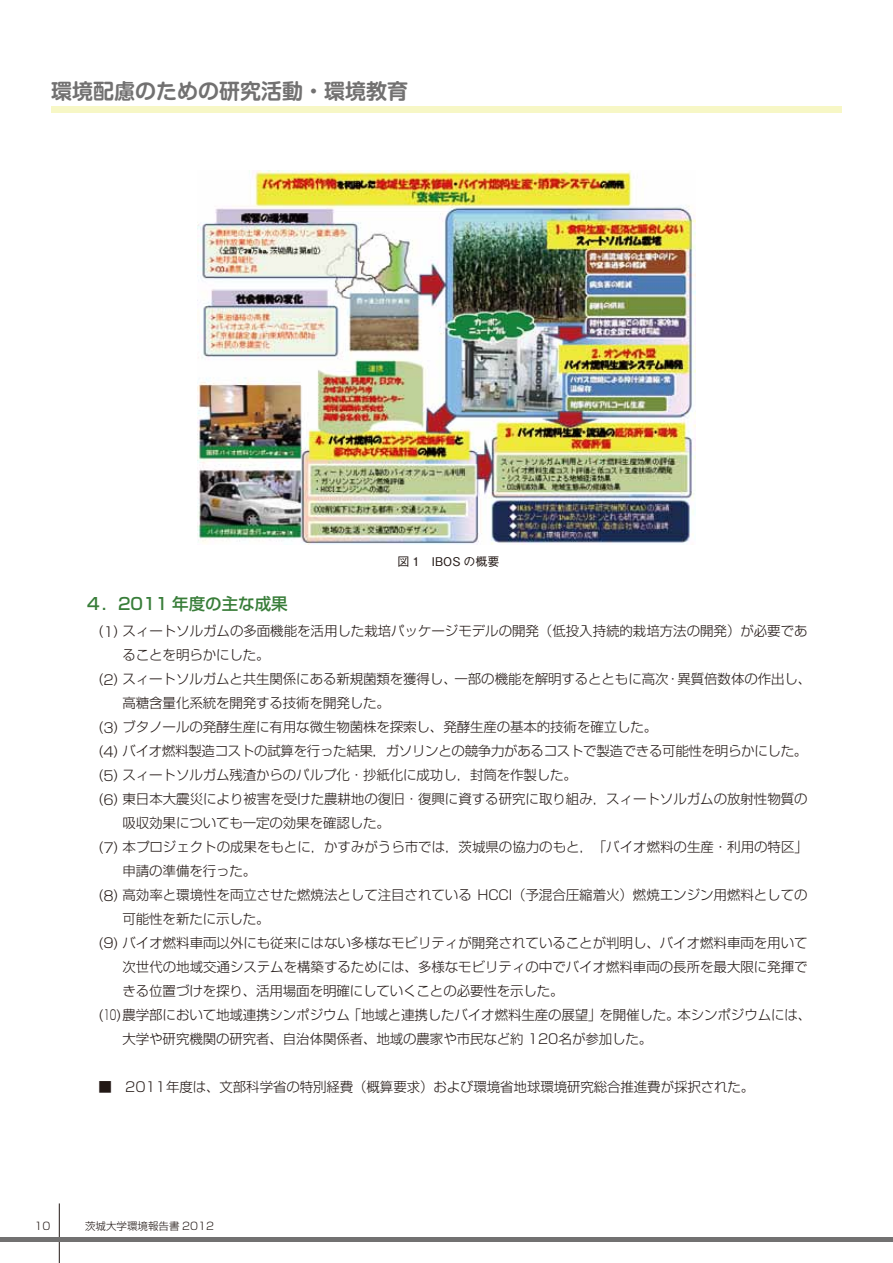
<style>
.page{position:relative;width:893px;height:1263px;background:#fff}
.page>*{position:absolute;margin:0;border:0;box-sizing:border-box;transform-origin:0 0}
.t1{font:700 21px "Shin M Go Pro De";color:#727171}
.t2{font:500 16.5px "Shin Go Pro";color:#387d39}
.t3{font:300 13.5px "Shin Go Pro";letter-spacing:-.01em;color:#221815}
.t4{font:500 12px "Gothic BBB Pro";color:#221815}
.t5{font:300 10.5px "Shin Go Pro";color:#221815}
</style>
<div class="page">
<div style="left:51px;top:106px;width:791px;height:7px;background:#f7f7c6"></div>
<hr style="left:59px;top:1203px;width:1px;height:60px;background:#221815">
<img style="left:197px;top:170px;width:499px;height:375px">
<div style="left:0;top:1237px;width:893px;height:5px;background:#727171"></div>
<h1 class="t1" style="left:51px;top:74px;width:358px">環境配慮のための研究活動・環境教育</h1>
<p class="t4" style="left:397px;top:552px;width:104px">図 1　IBOS の概要</p>
<p class="t2" style="left:85px;top:591px;width:204px">４．2011 年度の主な成果</p>
<p class="t3" style="left:99px;top:620px;width:711px">(1) スィートソルガムの多面機能を活用した栽培パッケージモデルの開発（低投入持続的栽培方法の開発）が必要であ</p>
<p class="t3" style="left:123px;top:644px;width:149px">ることを明らかにした。</p>
<p class="t3" style="left:99px;top:668px;width:714px">(2) スィートソルガムと共生関係にある新規菌類を獲得し、一部の機能を解明するとともに高次・異質倍数体の作出し、</p>
<p class="t3" style="left:123px;top:692px;width:269px">高糖含量化系統を開発する技術を開発した。</p>
<p class="t3" style="left:99px;top:716px;width:560px">(3) ブタノールの発酵生産に有用な微生物菌株を探索し、発酵生産の基本的技術を確立した。</p>
<p class="t3" style="left:99px;top:740px;width:710px">(4) バイオ燃料製造コストの試算を行った結果，ガソリンとの競争力があるコストで製造できる可能性を明らかにした。</p>
<p class="t3" style="left:99px;top:764px;width:480px">(5) スィートソルガム残渣からのパルプ化・抄紙化に成功し，封筒を作製した。</p>
<p class="t3" style="left:99px;top:788px;width:711px">(6) 東日本大震災により被害を受けた農耕地の復旧・復興に資する研究に取り組み，スィートソルガムの放射性物質の</p>
<p class="t3" style="left:123px;top:812px;width:269px">吸収効果についても一定の効果を確認した。</p>
<p class="t3" style="left:99px;top:836px;width:711px">(7) 本プロジェクトの成果をもとに，かすみがうら市では，茨城県の協力のもと，「バイオ燃料の生産・利用の特区」</p>
<p class="t3" style="left:123px;top:860px;width:135px">申請の準備を行った。</p>
<p class="t3" style="left:99px;top:884px;width:711px">(8) 高効率と環境性を両立させた燃焼法として注目されている HCCI（予混合圧縮着火）燃焼エンジン用燃料としての</p>
<p class="t3" style="left:123px;top:908px;width:149px">可能性を新たに示した。</p>
<p class="t3" style="left:99px;top:932px;width:711px">(9) バイオ燃料車両以外にも従来にはない多様なモビリティが開発されていることが判明し、バイオ燃料車両を用いて</p>
<p class="t3" style="left:123px;top:956px;width:687px">次世代の地域交通システムを構築するためには、多様なモビリティの中でバイオ燃料車両の長所を最大限に発揮で</p>
<p class="t3" style="left:123px;top:980px;width:443px">きる位置づけを探り、活用場面を明確にしていくことの必要性を示した。</p>
<p class="t3" style="left:99px;top:1004px;width:714px">(10)農学部において地域連携シンポジウム「地域と連携したバイオ燃料生産の展望」を開催した。本シンポジウムには、</p>
<p class="t3" style="left:123px;top:1028px;width:531px">大学や研究機関の研究者、自治体関係者、地域の農家や市民など約 120名が参加した。</p>
<p class="t3" style="left:99px;top:1076px;width:657px">■　2011年度は、文部科学省の特別経費（概算要求）および環境省地球環境研究総合推進費が採択された。</p>
<p class="t5" style="left:35px;top:1217px;width:17px">10</p>
<p class="t5" style="left:85px;top:1217px;width:131px">茨城大学環境報告書 2012</p>
</div>
